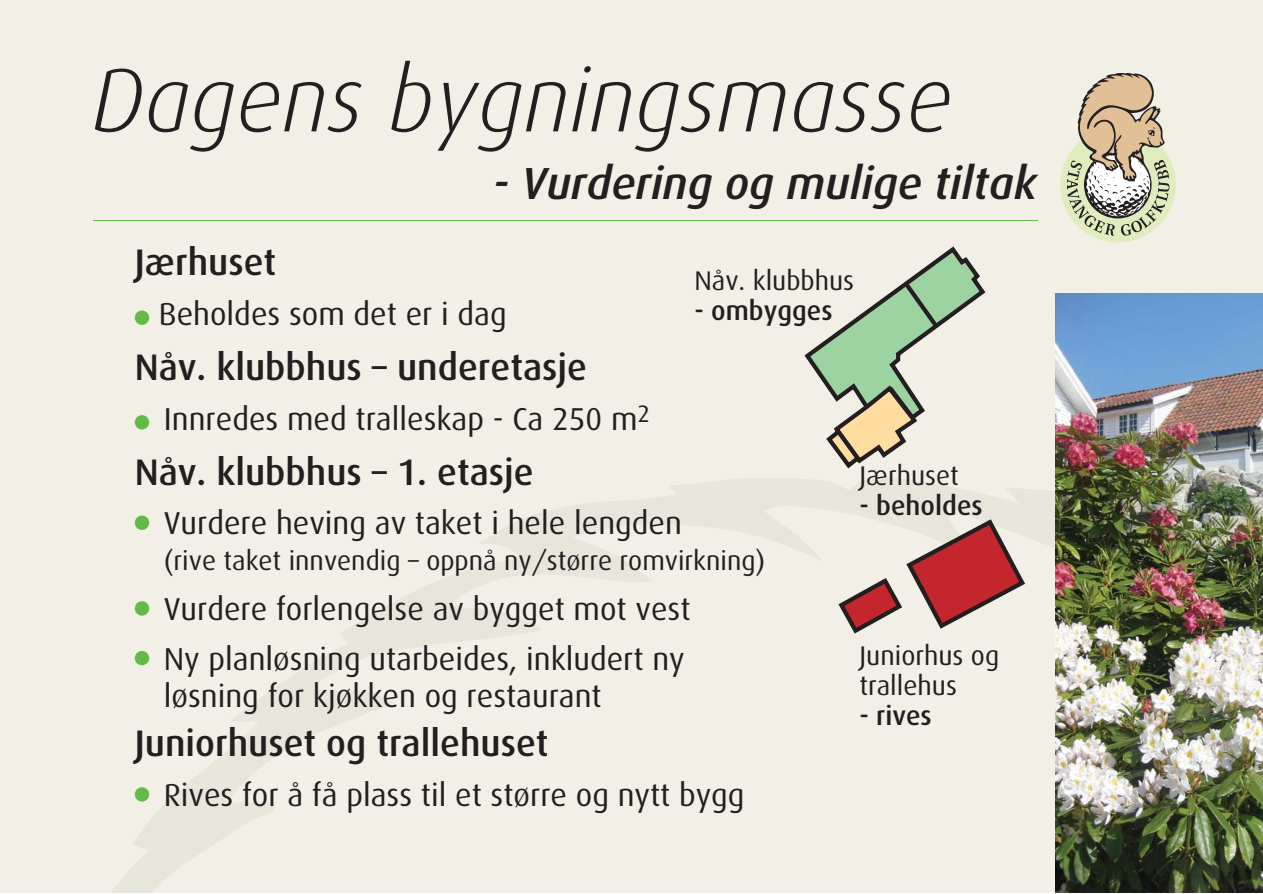
<style>
.page{position:relative;width:1263px;height:894px;background:#fff}
.page>*{position:absolute;margin:0;border:0;box-sizing:border-box;transform-origin:0 0}
.t1{font:italic 300 90px "Dax";color:#231f20}
.t2{font:italic 500 45px "Dax";color:#231f20}
.t3{font:500 36.9px "Dax";color:#231f20}
.t4{font:31.65px/49.7px "Dax";color:#231f20}
.t5{font:27px/30px "Dax";color:#231f20}
.t6{font:500 27px "Dax";color:#231f20}
</style>
<div class="page">
<div style="left:0;top:0;width:1263px;height:893px;background:#f2f0e6"></div>
<svg style="left:111px;top:478px;width:944px;height:415px"></svg>
<img style="left:1055px;top:293px;width:208px;height:600px">
<div style="left:135px;top:311px;width:14px;height:14px;background:#62bb46;border-radius:50%"></div>
<div style="left:135px;top:415px;width:14px;height:15px;background:#62bb46;border-radius:50%"></div>
<div style="left:135px;top:516px;width:14px;height:14px;background:#62bb46;border-radius:50%"></div>
<div style="left:135px;top:601px;width:14px;height:15px;background:#62bb46;border-radius:50%"></div>
<div style="left:135px;top:651px;width:14px;height:14px;background:#62bb46;border-radius:50%"></div>
<div style="left:135px;top:787px;width:14px;height:15px;background:#62bb46;border-radius:50%"></div>
<div style="left:1060px;top:127px;width:116px;height:115px;background:#e0ecbd;border-radius:50%"></div>
<svg style="left:1067px;top:73px;width:103px;height:163px"></svg>
<hr style="left:93px;top:220px;width:945px;height:1px;background:#62bb46">
<svg style="left:802px;top:246px;width:226px;height:390px"></svg>
<h1 class="t1" style="left:92px;top:55px;width:862px">Dagens bygningsmasse</h1>
<h2 class="t2" style="left:493px;top:166px;width:545px">- Vurdering og mulige tiltak</h2>
<p class="t3" style="left:135px;top:245px;width:143px">Jærhuset</p>
<p class="t4" style="left:159px;top:291px;width:349px">Beholdes som det er i dag</p>
<p class="t3" style="left:135px;top:349px;width:454px">Nåv. klubbhus – underetasje</p>
<p class="t4" style="left:164px;top:395px;width:488px">Innredes med tralleskap - Ca 250 m<sup>2</sup></p>
<p class="t3" style="left:135px;top:454px;width:400px">Nåv. klubbhus – 1. etasje</p>
<p class="t4" style="left:164px;top:500px;width:520px">Vurdere heving av taket i hele lengden</p>
<p class="t5" style="left:164px;top:547px;width:603px">(rive taket innvendig – oppnå ny/større romvirkning)</p>
<p class="t4" style="left:164px;top:586px;width:528px">Vurdere forlengelse av bygget mot vest<br>Ny planløsning utarbeides, inkludert ny</p>
<p class="t4" style="left:164px;top:673px;width:439px">løsning for kjøkken og restaurant</p>
<p class="t3" style="left:135px;top:725px;width:415px">Juniorhuset og trallehuset</p>
<p class="t4" style="left:164px;top:772px;width:582px">Rives for å få plass til et større og nytt bygg</p>
<p class="t5" style="left:694px;top:267px;width:161px">Nåv. klubbhus</p>
<p class="t6" style="left:694px;top:297px;width:140px">- ombygges</p>
<p class="t5" style="left:859px;top:462px;width:101px">Jærhuset</p>
<p class="t6" style="left:859px;top:493px;width:125px">- beholdes</p>
<p class="t5" style="left:859px;top:642px;width:141px">Juniorhus og trallehus</p>
<p class="t6" style="left:859px;top:703px;width:74px">- rives</p>
</div>
